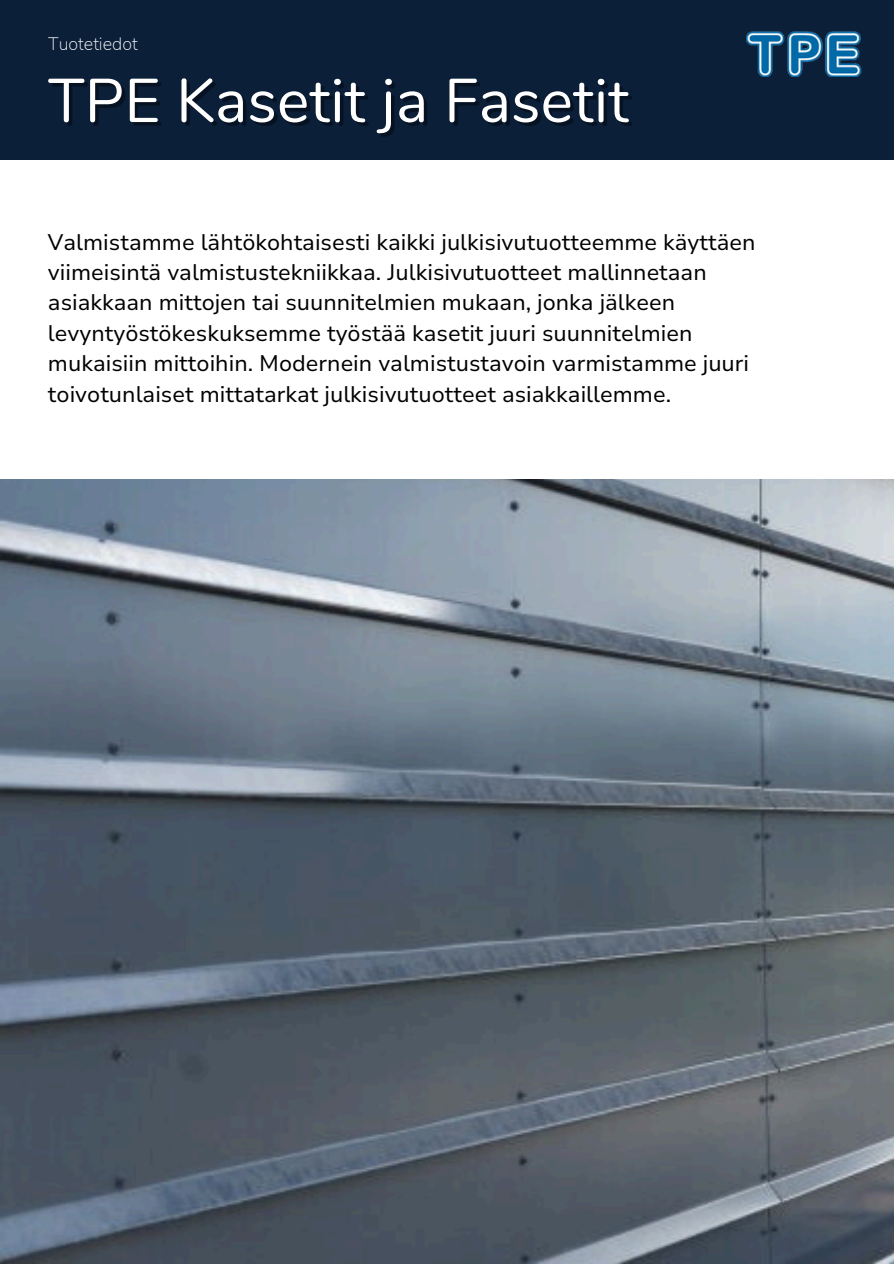
<style>
.page{position:relative;width:894px;height:1264px;background:#fff}
.page>*{position:absolute;margin:0;border:0;box-sizing:border-box;transform-origin:0 0}
.t1{font:61.5px "Nunito";color:#fff}
.t2{font:22.5px/30.3px "Nunito Sans 10 pt";color:#000}
.t3{font:200 18px "Nunito Sans";color:#fff}
</style>
<div class="page">
<img style="left:0;top:479px;width:893px;height:784px">
<div style="left:0;top:0;width:893px;height:159px;background:#0b1f39"></div>
<img style="left:746px;top:32px;width:116px;height:45px">
<h2 class="t3" style="left:48px;top:32px;width:91px">Tuotetiedot</h2>
<p class="t1" style="left:48px;top:60px;width:582px">TPE Kasetit ja Fasetit</p>
<h1 class="t2" style="left:48px;top:227px;width:709px">Valmistamme lähtökohtaisesti kaikki julkisivutuotteemme käyttäen viimeisintä valmistustekniikkaa. Julkisivutuotteet mallinnetaan asiakkaan mittojen tai suunnitelmien mukaan, jonka jälkeen levyntyöstökeskuksemme työstää kasetit juuri suunnitelmien mukaisiin mittoihin. Modernein valmistustavoin varmistamme juuri toivotunlaiset mittatarkat julkisivutuotteet asiakkaillemme.</h1>
</div>
